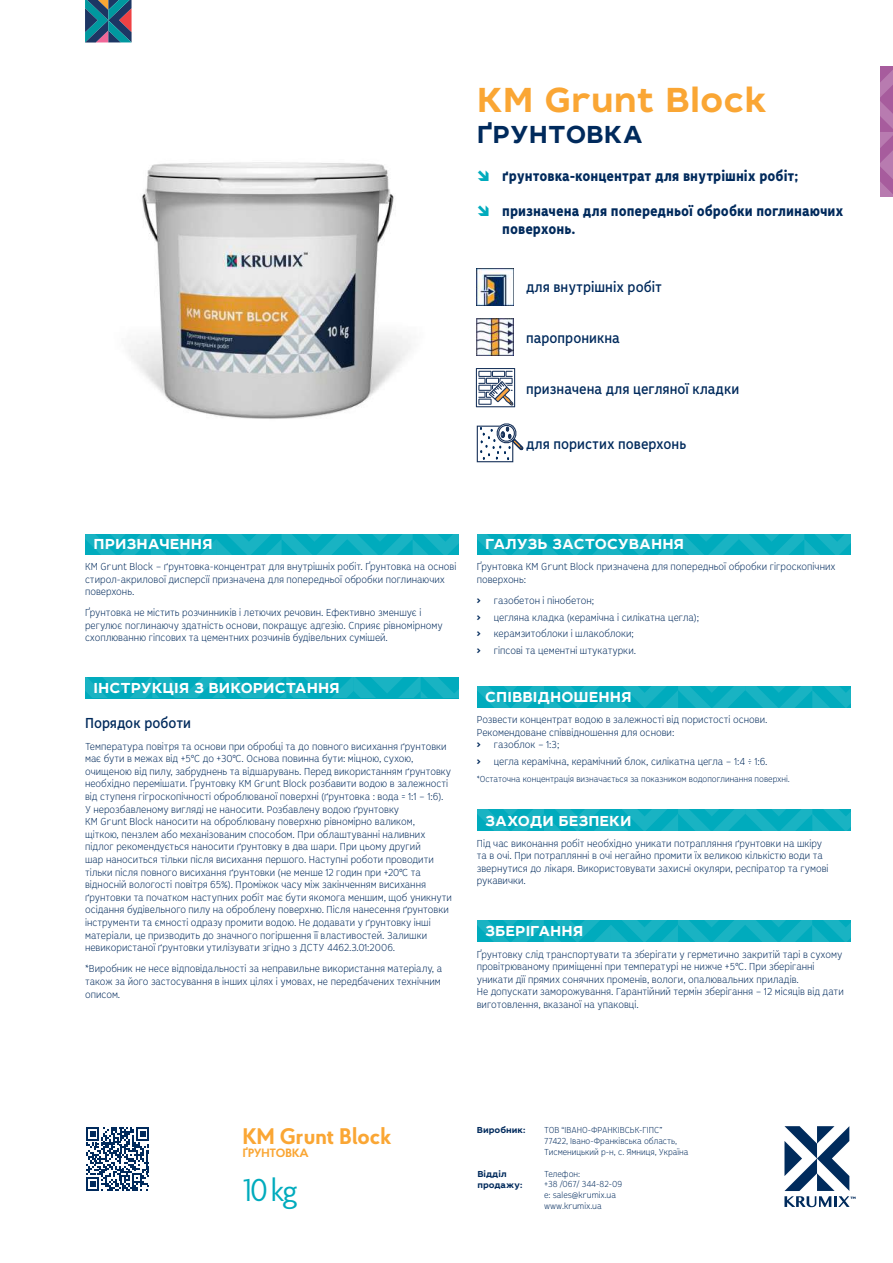
<style>
.page{position:relative;width:893px;height:1263px;background:#fff}
.page>*{position:absolute;margin:0;border:0;box-sizing:border-box;transform-origin:0 0}
.t1{font:700 36px "Leto Sans";color:#faa634}
.t2{font:31.5px "Proba Pro";color:#00abbd}
.t3{font:700 25.5px "Leto Sans";color:#002a5c}
.t4{font:700 22.5px "Proba Pro";color:#faa634}
.t5{font:700 15px/18px "Leto Sans Condensed";color:#002a5c}
.t6{font:15px "Leto Sans Condensed";color:#002a5c}
.t7{font:700 15px "Leto Sans";color:#fff}
.t8{font:700 12px "Proba Pro";color:#faa634}
.t9{font:100 10.5px/12.6px "Leto Sans Condensed";color:#002a5c}
.t10{font:100 9px/10.8px "Leto Sans Condensed";color:#002a5c}
.t11{font:700 9px/10.8px "Leto Sans";color:#002a5c}
.t12{font:700 4.5px "Leto Sans";color:#002a5c}
.s1{font-family:"Nexa";font-weight:700}
</style>
<div class="page">
<div style="left:85px;top:677px;width:374px;height:22px;background:#00abbd"></div>
<img style="left:128px;top:162px;width:283px;height:257px">
<img style="left:477px;top:319px;width:36px;height:36px">
<img style="left:476px;top:268px;width:37px;height:37px">
<img style="left:477px;top:269px;width:36px;height:36px">
<svg style="left:477px;top:534px;width:373px;height:20px;background:#0caec0"></svg>
<svg style="left:85px;top:534px;width:374px;height:20px;background:#0caebf"></svg>
<svg style="left:85px;top:0;width:47px;height:43px;background:#38657d"></svg>
<svg style="left:85px;top:677px;width:374px;height:21px"></svg>
<svg style="left:477px;top:686px;width:373px;height:22px;background:#0caebf"></svg>
<svg style="left:477px;top:809px;width:373px;height:22px;background:#0caebf"></svg>
<svg style="left:881px;top:66px;width:12px;height:131px;background:#af6ba6"></svg>
<svg style="left:477px;top:920px;width:373px;height:22px;background:#0caebf"></svg>
<svg style="left:86px;top:1127px;width:63px;height:63px"></svg>
<svg style="left:784px;top:1126px;width:66px;height:81px"></svg>
<svg style="left:477px;top:426px;width:36px;height:36px"></svg>
<svg style="left:479px;top:423px;width:45px;height:38px"></svg>
<svg style="left:476px;top:368px;width:39px;height:39px"></svg>
<h1 class="t1" style="left:477px;top:77px;width:291px">KM Grunt Block</h1>
<h3 class="t3" style="left:477px;top:118px;width:168px">ҐРУНТОВКА</h3>
<h3 class="t5" style="left:502px;top:168px;width:298px">ґрунтовка-концентрат для внутрішніх робіт;</h3>
<h3 class="t5" style="left:502px;top:203px;width:343px">призначена для попередньої обробки поглинаючих поверхонь.</h3>
<h3 class="t6" style="left:526px;top:278px;width:137px">для внутрішніх робіт</h3>
<h3 class="t6" style="left:526px;top:328px;width:95px">паропроникна</h3>
<h3 class="t6" style="left:526px;top:380px;width:215px">призначена для цегляної кладки</h3>
<h3 class="t6" style="left:526px;top:435px;width:162px">для пористих поверхонь</h3>
<h3 class="t7" style="left:94px;top:534px;width:121px">ПРИЗНАЧЕННЯ</h3>
<p class="t9" style="left:85px;top:560px;width:373px">КМ Grunt Block – ґрунтовка-концентрат для внутрішніх робіт. Ґрунтовка на основі стирол-акрилової дисперсії призначена для попередньої обробки поглинаючих поверхонь.</p>
<p class="t9" style="left:85px;top:606px;width:359px">Ґрунтовка не містить розчинників і летючих речовин. Ефективно зменшує і регулює поглинаючу здатність основи, покращує адгезію. Сприяє рівномірному схоплюванню гіпсових та цементних розчинів будівельних сумішей.</p>
<h3 class="t7" style="left:94px;top:678px;width:248px">ІНСТРУКЦІЯ З ВИКОРИСТАННЯ</h3>
<h3 class="t6" style="left:85px;top:714px;width:108px">Порядок роботи</h3>
<p class="t9" style="left:85px;top:740px;width:368px">Температура повітря та основи при обробці та до повного висихання ґрунтовки має бути в межах від +5°С до +30°С. Основа повинна бути: міцною, сухою, очищеною від пилу, забруднень та відшарувань. Перед використанням ґрунтовку необхідно перемішати. Ґрунтовку КМ Grunt Block розбавити водою в залежності від ступеня гігроскопічності оброблюваної поверхні (ґрунтовка : вода = 1:1 – 1:6).<br>У нерозбавленому вигляді не наносити. Розбавлену водою ґрунтовку<br>КМ Grunt Block наносити на оброблювану поверхню рівномірно валиком,<br>щіткою, пензлем або механізованим способом. При облаштуванні наливних підлог рекомендується наносити ґрунтовку в два шари. При цьому другий<br>шар наноситься тільки після висихання першого. Наступні роботи проводити тільки після повного висихання ґрунтовки (не менше 12 годин при +20°С та відносній вологості повітря 65%). Проміжок часу між закінченням висихання ґрунтовки та початком наступних робіт має бути якомога меншим, щоб уникнути осідання будівельного пилу на оброблену поверхню. Після нанесення ґрунтовки інструменти та ємності одразу промити водою. Не додавати у ґрунтовку інші матеріали, це призводить до значного погіршення її властивостей. Залишки невикористаної ґрунтовки утилізувати згідно з ДСТУ 4462.3.01:2006.</p>
<p class="t9" style="left:85px;top:962px;width:359px;text-align:justify">*Виробник не несе відповідальності за неправильне використання матеріалу, а також за його застосування в інших цілях і умовах, не передбачених технічним описом.</p>
<h3 class="t7" style="left:485px;top:534px;width:200px">ГАЛУЗЬ ЗАСТОСУВАННЯ</h3>
<p class="t9" style="left:477px;top:560px;width:360px">Ґрунтовка КМ Grunt Block призначена для попередньої обробки гігроскопічних поверхонь:</p>
<p class="t9" style="left:477px;top:592px;width:224px;line-height:16.8px"><span class="s1">&gt;</span> газобетон і пінобетон;<br><span class="s1">&gt;</span> цегляна кладка (керамічна і силікатна цегла); <span class="s1">&gt;</span> керамзитоблоки і шлакоблоки;<br><span class="s1">&gt;</span> гіпсові та цементні штукатурки.</p>
<h3 class="t7" style="left:485px;top:687px;width:148px">СПІВВІДНОШЕННЯ</h3>
<p class="t9" style="left:477px;top:713px;width:292px">Розвести концентрат водою в залежності від пористості основи.<br>Рекомендоване співвідношення для основи:<br><span class="s1">&gt;</span> газоблок – 1:3;</p>
<p class="t9" style="left:477px;top:755px;width:292px"><span class="s1">&gt;</span> цегла керамічна, керамічний блок, силікатна цегла – 1:4 ÷ 1:6.</p>
<p class="t10" style="left:477px;top:773px;width:315px">*Остаточна концентрація визначається за показником водопоглинання поверхні.</p>
<h3 class="t7" style="left:485px;top:811px;width:148px">ЗАХОДИ БЕЗПЕКИ</h3>
<p class="t9" style="left:477px;top:837px;width:353px">Під час виконання робіт необхідно уникати потрапляння ґрунтовки на шкіру та в очі. При потраплянні в очі негайно промити їх великою кількістю води та звернутися до лікаря. Використовувати захисні окуляри, респіратор та гумові рукавички.</p>
<h3 class="t7" style="left:485px;top:921px;width:100px">ЗБЕРІГАННЯ</h3>
<p class="t9" style="left:477px;top:948px;width:369px">Ґрунтовку слід транспортувати та зберігати у герметично закритій тарі в сухому провітрюваному приміщенні при температурі не нижче +5°С. При зберіганні уникати дії прямих сонячних променів, вологи, опалювальних приладів.<br>Не допускати заморожування. Гарантійний термін зберігання – 12 місяців від дати виготовлення, вказаної на упаковці.</p>
<h3 class="t4" style="left:243px;top:1120px;width:150px">КМ Grunt Block</h3>
<p class="t8" style="left:243px;top:1145px;width:68px">ҐРУНТОВКА</p>
<h2 class="t2" style="left:243px;top:1169px;width:57px">10 kg</h2>
<p class="t11" style="left:477px;top:1124px;width:50px">Виробник:</p>
<p class="t11" style="left:477px;top:1169px;width:46px">Відділ продажу:</p>
<p class="t10" style="left:544px;top:1125px;width:146px">ТОВ “ІВАНО-ФРАНКІВСЬК-ГІПС”<br>77422, Івано-Франківська область,<br>Тисменицький р-н, с. Ямниця, Україна</p>
<p class="t10" style="left:544px;top:1168px;width:80px">Телефон:<br>+38 /067/ 344-82-09 e: sales@krumix.ua www.krumix.ua</p>
<p class="t12" style="left:850px;top:1194px;width:7px">тм</p>
</div>
